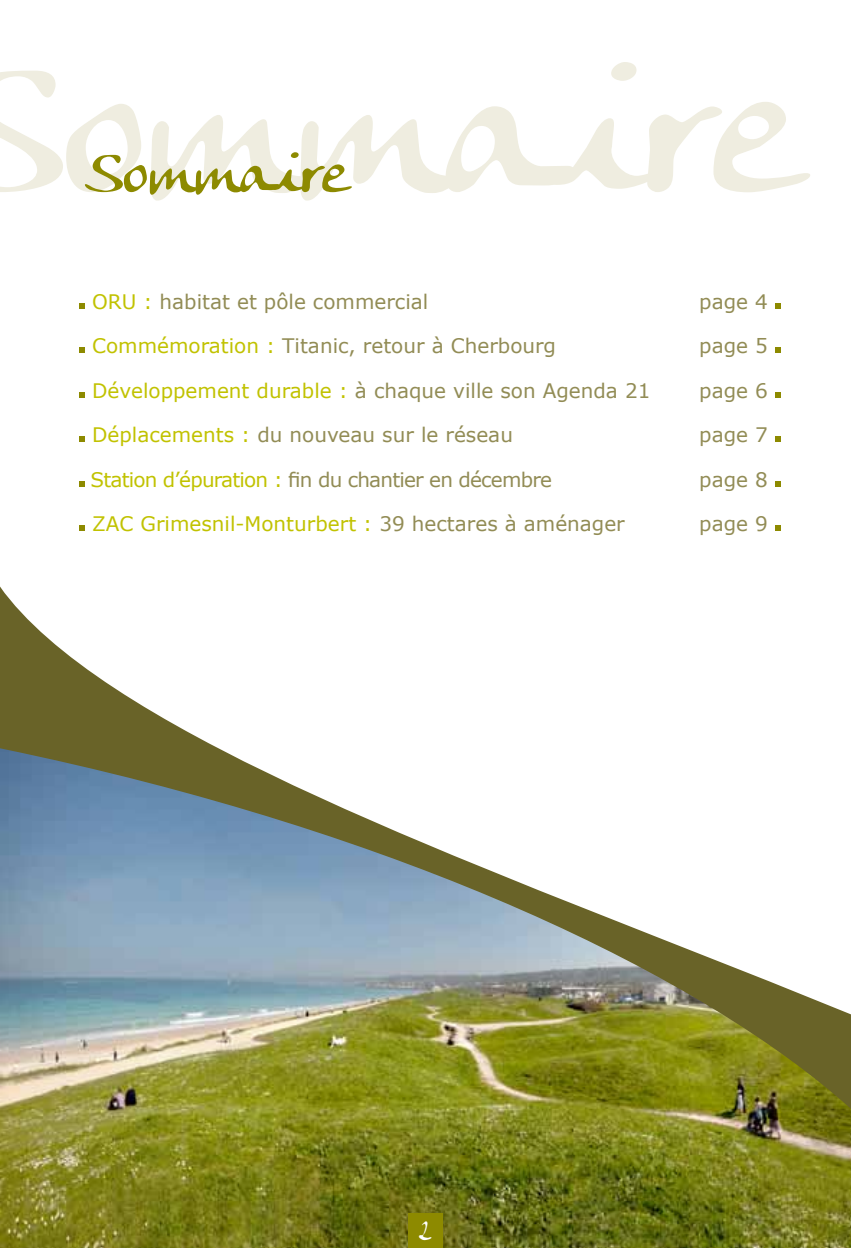
<style>
.page{position:relative;width:851px;height:1248px;background:#fff}
.page>*{position:absolute;margin:0;border:0;box-sizing:border-box;transform-origin:0 0}
.t1{font:195.8px "Anke Calligraphic FG";color:#efede0}
.t2{font:60px "Anke Calligraphic FG";color:#8d8a00}
.t3{font:24px "Anke Calligraphic FG";color:#fff}
.t4{font:20px "Verdana";color:#928c55}
.t5{font:20px "Verdana";color:#c1c200}
.t6{font:20px "Verdana";letter-spacing:-.04em;color:#928c55}
.s1{color:#c1c200}
.s2{color:#928c55}
</style>
<div class="page">
<svg style="left:0;top:525px;width:781px;height:223px"></svg>
<img style="left:0;top:748px;width:850px;height:499px">
<svg style="left:79px;top:303px;width:6px;height:6px"></svg>
<svg style="left:79px;top:347px;width:6px;height:6px"></svg>
<svg style="left:79px;top:392px;width:6px;height:5px"></svg>
<svg style="left:79px;top:436px;width:6px;height:6px"></svg>
<svg style="left:79px;top:481px;width:6px;height:5px"></svg>
<svg style="left:79px;top:525px;width:6px;height:6px"></svg>
<svg style="left:775px;top:303px;width:5px;height:6px"></svg>
<svg style="left:775px;top:347px;width:5px;height:6px"></svg>
<svg style="left:775px;top:392px;width:5px;height:5px"></svg>
<svg style="left:775px;top:436px;width:5px;height:6px"></svg>
<svg style="left:775px;top:481px;width:5px;height:5px"></svg>
<svg style="left:774px;top:525px;width:6px;height:6px"></svg>
<div style="left:408px;top:1213px;width:34px;height:34px;background:#8d8a00"></div>
<h1 class="t1" style="left:-61px;top:10px;width:856px">Sommaire</h1>
<h2 class="t2" style="left:85px;top:136px;width:263px">Sommaire</h2>
<p class="t4" style="left:92px;top:288px;width:337px"><span class="s1">ORU :</span> habitat et pôle commercial</p>
<p class="t4" style="left:92px;top:332px;width:465px"><span class="s1">Commémoration :</span> Titanic, retour à Cherbourg</p>
<p class="t4" style="left:92px;top:376px;width:559px"><span class="s1">Développement durable :</span> à chaque ville son Agenda 21</p>
<p class="t4" style="left:92px;top:421px;width:422px"><span class="s1">Déplacements :</span> du nouveau sur le réseau</p>
<p class="t6" style="left:90px;top:465px;width:463px"><span class="s1">Station d’épuration :</span> fin du chantier en décembre</p>
<p class="t5" style="left:92px;top:510px;width:534px">ZAC Grimesnil-Monturbert : <span class="s2">39 hectares à aménager</span></p>
<p class="t4" style="left:699px;top:288px;width:70px">page 4</p>
<p class="t4" style="left:699px;top:332px;width:70px">page 5</p>
<p class="t4" style="left:699px;top:376px;width:70px">page 6</p>
<p class="t4" style="left:699px;top:421px;width:70px">page 7</p>
<p class="t4" style="left:699px;top:465px;width:70px">page 8</p>
<p class="t4" style="left:699px;top:510px;width:70px">page 9</p>
<p class="t3" style="left:419px;top:1216px;width:15px">2</p>
</div>
